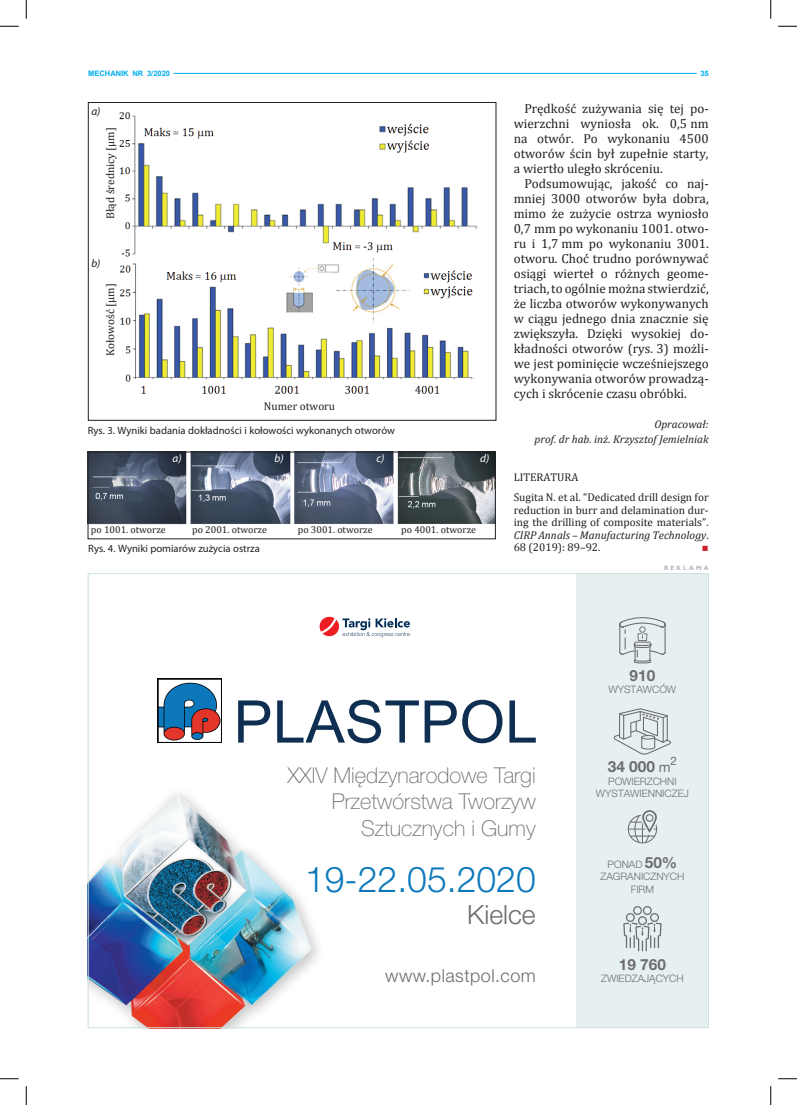
<style>
.page{position:relative;width:797px;height:1105px;background:#fff}
.page>*{position:absolute;margin:0;border:0;box-sizing:border-box;transform-origin:0 0}
.t1{font:300 35.5px "Helvetica Neue LT Pro";color:#0c78bb}
.t2{font:300 26.62px "Helvetica Neue LT Pro";color:#6c6d70}
.t3{font:100 21.88px/26.4px "Helvetica Neue LT Pro";color:#6c6d70;text-align:right}
.t4{font:300 18px "Helvetica Neue LT Pro";letter-spacing:.025em;color:#6c6d70}
.t5{font:700 15.38px "Helvetica Neue LT Pro";color:#6c6d70}
.tekst{font:13.12px/15px "Cambria";color:#231f20;text-align:justify}
.t6{font:11.75px "Helvetica Neue LT Pro";color:#6c6d70}
.LITERATURA{font:11.25px/12.5px "Cambria";color:#231f20;text-align:justify}
.tekst-2{font:italic 11.25px/15px "Cambria";color:#231f20;text-align:right}
.opis_8{font:11.25px "Cambria";color:#231f20}
.literki{font:italic 11.25px "Myriad";color:#fff}
.literki-2{font:italic 11.25px "Myriad";color:#231f20}
.LITERATURA-2{font:11.25px "Arial";color:#d1232a}
.rysunek{font:10.62px "Myriad Pro";color:#231f20}
.t7{font:300 10.25px/12.4px "Helvetica Neue LT Pro";color:#6c6d70;text-align:center}
.opis_8-2{font:10px "Cambria";color:#231f20}
.t8{font:700 7.5px "Arial";color:#00aeef}
.t9{font:700 6.25px "Gill Sans";letter-spacing:.34em;color:#b2b3b7}
.s1{font-style:italic}
.s2{font-weight:400;font-size:13.88px}
.s3{font-weight:700;font-size:15.38px}
</style>
<div class="page">
<img style="left:90px;top:454px;width:403px;height:71px">
<div style="left:88px;top:452px;width:407px;height:87px;border:1px solid #231f20"></div>
<img style="left:119px;top:112px;width:358px;height:282px">
<div style="left:88px;top:102px;width:408px;height:318px;border:1px solid #231f20"></div>
<hr style="left:173px;top:73px;width:523px;height:1px;background:#00aeef">
<div style="left:576px;top:573px;width:132px;height:455px;background:#e7f0f1"></div>
<svg style="left:319px;top:616px;width:91px;height:21px"></svg>
<svg style="left:157px;top:678px;width:65px;height:65px"></svg>
<svg style="left:159px;top:680px;width:62px;height:62px"></svg>
<svg style="left:238px;top:700px;width:298px;height:43px"></svg>
<img style="left:90px;top:793px;width:222px;height:233px">
<svg style="left:613px;top:708px;width:58px;height:47px"></svg>
<svg style="left:619px;top:617px;width:47px;height:47px"></svg>
<svg style="left:623px;top:906px;width:38px;height:45px"></svg>
<svg style="left:627px;top:810px;width:30px;height:33px"></svg>
<svg style="left:0;top:25px;width:19px;height:2px"></svg>
<svg style="left:778px;top:25px;width:19px;height:2px"></svg>
<svg style="left:0;top:1078px;width:19px;height:1px"></svg>
<svg style="left:778px;top:1078px;width:19px;height:1px"></svg>
<svg style="left:25px;top:0;width:2px;height:19px"></svg>
<svg style="left:25px;top:1086px;width:2px;height:19px"></svg>
<svg style="left:770px;top:0;width:1px;height:19px"></svg>
<svg style="left:770px;top:1086px;width:1px;height:19px"></svg>
<p class="t8" style="left:88px;top:68px;width:83px">MECHANIK NR 3/2020</p>
<p class="t8" style="left:700px;top:68px;width:10px">35</p>
<p class="literki-2" style="left:91px;top:106px;width:11px">a)</p>
<p class="opis_8" style="left:103px;top:219px;width:93px;rotate:-90deg">Błąd średnicy [μm]</p>
<p class="literki-2" style="left:91px;top:258px;width:11px">b)</p>
<p class="opis_8" style="left:103px;top:356px;width:74px;rotate:-90deg">Kołowość [μm]</p>
<p class="opis_8" style="left:264px;top:400px;width:73px">Numer otworu</p>
<p class="rysunek" style="left:88px;top:424px;width:309px">Rys. 3. Wyniki badania dokładności i kołowości wykonanych otworów</p>
<p class="literki" style="left:172px;top:452px;width:11px">a)</p>
<p class="literki" style="left:274px;top:452px;width:11px">b)</p>
<p class="literki" style="left:376px;top:452px;width:9px">c)</p>
<p class="literki" style="left:480px;top:452px;width:11px">d)</p>
<p class="opis_8-2" style="left:91px;top:523px;width:76px">po 1001. otworze</p>
<p class="opis_8-2" style="left:192px;top:523px;width:76px">po 2001. otworze</p>
<p class="opis_8-2" style="left:298px;top:523px;width:76px">po 3001. otworze</p>
<p class="opis_8-2" style="left:401px;top:523px;width:76px">po 4001. otworze</p>
<p class="rysunek" style="left:88px;top:542px;width:173px">Rys. 4. Wyniki pomiarów zużycia ostrza</p>
<p class="tekst" style="left:513px;top:101px;width:196px;text-indent:11px">Prędkość zużywania się tej po&shy;wierzchni wyniosła ok. 0,5 nm na otwór. Po wykonaniu 4500 otworów ścin był zupełnie starty, a wiertło uległo skróceniu.</p>
<p class="tekst" style="left:513px;top:176px;width:196px;text-indent:11px">Podsumowując, jakość co naj&shy;mniej 3000 otworów była dobra, mimo że zużycie ostrza wyniosło 0,7 mm po wykonaniu 1001. otwo&shy;ru i 1,7 mm po wykonaniu 3001. otworu. Choć trudno porównywać osiągi wierteł o różnych geome&shy;triach, to ogólnie można stwierdzić, że liczba otworów wykonywanych w ciągu jednego dnia znacznie się zwiększyła. Dzięki wysokiej do&shy;kładności otworów (rys. 3) możli&shy;we jest pominięcie wcześniejszego wykonywania otworów prowadzą&shy;cych i skrócenie czasu obróbki.</p>
<p class="tekst-2" style="left:534px;top:416px;width:176px">Opracował:<br>prof. dr hab. inż. Krzysztof Jemielniak</p>
<p class="LITERATURA" style="left:513px;top:471px;width:66px">LITERATURA</p>
<p class="LITERATURA" style="left:513px;top:491px;width:196px">Sugita N. et al. “Dedicated drill design for reduction in burr and delamination dur&shy;ing the drilling of composite materials”.<br><span class="s1">CIRP Annals – Manufacturing Technology</span>.<br>68 (2019): 89–92.</p>
<p class="LITERATURA-2" style="left:702px;top:540px;width:8px">■</p>
<p class="t9" style="left:664px;top:564px;width:46px">REKLAMA</p>
<p class="t5" style="left:629px;top:666px;width:27px">910</p>
<p class="t7" style="left:608px;top:683px;width:69px">WYSTAWCÓW</p>
<p class="t3" style="left:287px;top:762px;width:250px">XXIV Międzynarodowe Targi<br>Przetwórstwa Tworzyw<br>Sztucznych i Gumy</p>
<p class="t1" style="left:305px;top:858px;width:232px">19-22.05.2020</p>
<p class="t2" style="left:467px;top:898px;width:70px">Kielce</p>
<p class="t4" style="left:385px;top:965px;width:152px">www.plastpol.com</p>
<p class="t5" style="left:607px;top:757px;width:64px">34 000 <span class="s2">m</span></p>
<p class="t6" style="left:670px;top:754px;width:8px">2</p>
<p class="t7" style="left:596px;top:774px;width:94px">POWIERZCHNI<br>WYSTAWIENNICZEJ</p>
<p class="t7" style="left:607px;top:858px;width:71px">PONAD <span class="s3">50%</span></p>
<p class="t7" style="left:600px;top:870px;width:85px">ZAGRANICZNYCH<br>FIRM</p>
<p class="t5" style="left:619px;top:955px;width:49px">19 760</p>
<p class="t7" style="left:601px;top:972px;width:84px">ZWIEDZAJĄCYCH</p>
</div>
